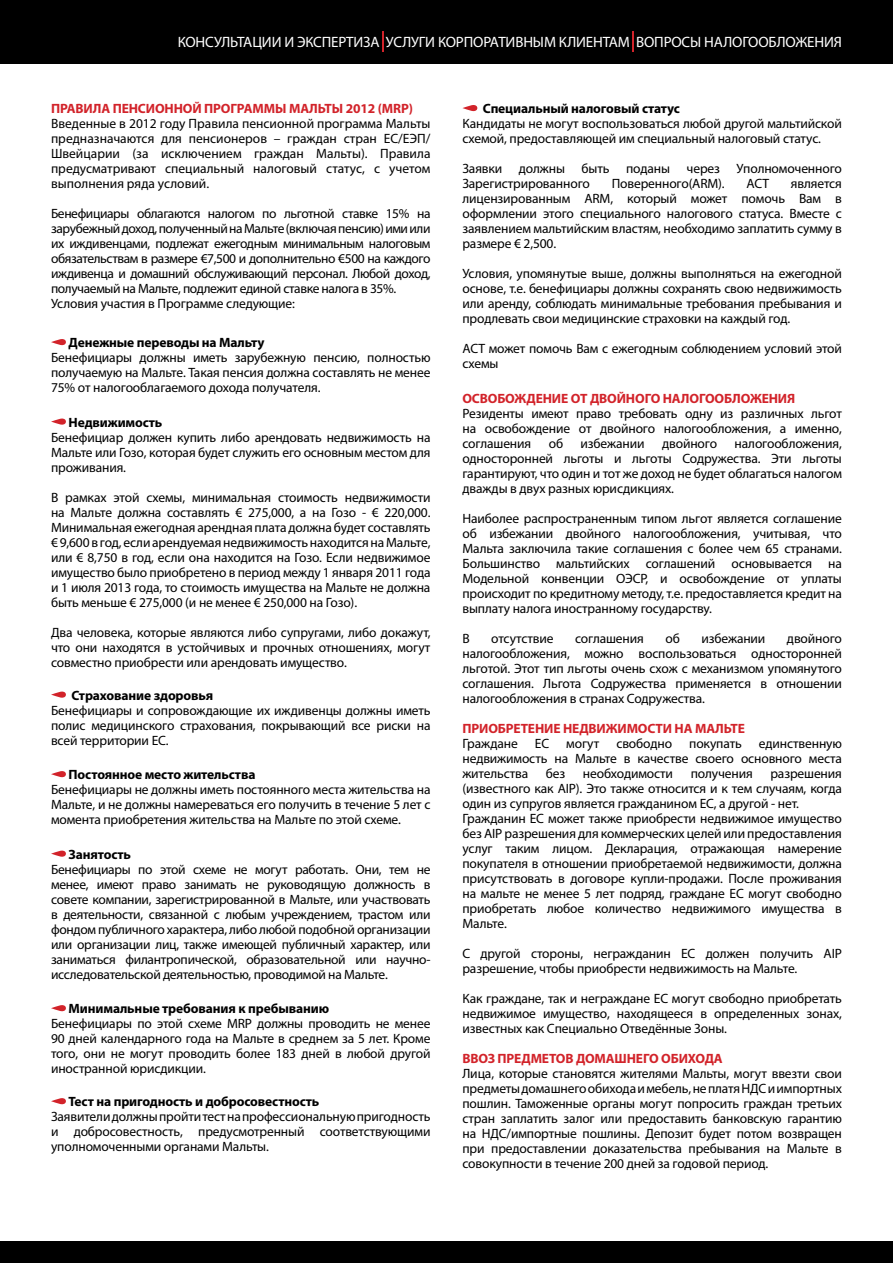
<style>
.page{position:relative;width:893px;height:1263px;background:#fff}
.page>*{position:absolute;margin:0;border:0;box-sizing:border-box;transform-origin:0 0}
.t1{font:15px "Myriad Pro";letter-spacing:-.01em;color:#fff}
.t2{font:13.5px/15px "Myriad Pro";letter-spacing:-.01em;color:#000;text-align:justify}
.t3{font:13.5px/15px "Myriad Pro";letter-spacing:-.03em;color:#000}
.t4{font:700 13.5px "Myriad Pro";letter-spacing:-.01em;color:#000}
.t5{font:700 13.5px "Myriad Pro";letter-spacing:-.01em;color:#d2232a}
</style>
<div class="page">
<svg style="left:51px;top:339px;width:15px;height:6px"></svg>
<svg style="left:51px;top:418px;width:15px;height:7px"></svg>
<svg style="left:51px;top:691px;width:15px;height:7px"></svg>
<svg style="left:51px;top:771px;width:15px;height:6px"></svg>
<svg style="left:51px;top:850px;width:15px;height:7px"></svg>
<svg style="left:51px;top:1005px;width:15px;height:6px"></svg>
<svg style="left:51px;top:1098px;width:15px;height:6px"></svg>
<svg style="left:462px;top:105px;width:15px;height:6px"></svg>
<div style="left:0;top:1242px;width:893px;height:21px;background:#000"></div>
<div style="left:0;top:0;width:893px;height:64px;background:#000"></div>
<svg style="left:382px;top:31px;width:1px;height:20px"></svg>
<svg style="left:633px;top:31px;width:1px;height:20px"></svg>
<p class="t1" style="left:178px;top:32px;width:666px">КОНСУЛЬТАЦИИ И ЭКСПЕРТИЗА УСЛУГИ КОРПОРАТИВНЫМ КЛИЕНТАМ ВОПРОСЫ НАЛОГООБЛОЖЕНИЯ</p>
<p class="t5" style="left:51px;top:100px;width:363px">ПРАВИЛА ПЕНСИОННОЙ ПРОГРАММЫ МАЛЬТЫ 2012 (MRP)</p>
<p class="t2" style="left:51px;top:116px;width:381px">Введенные в 2012 году Правила пенсионной программа Мальты предназначаются для пенсионеров – граждан стран ЕС/ЕЭП/ Швейцарии (за исключением граждан Мальты). Правила предусматривают специальный налоговый статус, с учетом выполнения ряда условий.</p>
<p class="t3" style="left:51px;top:206px;width:381px">Бенефициары облагаются налогом по льготной ставке 15% на зарубежный доход, полученный на Мальте (включая пенсию) ими или их иждивенцами, подлежат ежегодным минимальным налоговым обязательствам в размере €7,500 и дополнительно €500 на каждого иждивенца и домашний обслуживающий персонал. Любой доход, получаемый на Мальте, подлежит единой ставке налога в 35%.<br>Условия участия в Программе следующие:</p>
<p class="t4" style="left:69px;top:334px;width:197px">Денежные переводы на Мальту</p>
<p class="t2" style="left:51px;top:350px;width:381px">Бенефициары должны иметь зарубежную пенсию, полностью получаемую на Мальте. Такая пенсия должна составлять не менее 75% от налогооблагаемого дохода получателя.</p>
<p class="t4" style="left:69px;top:413px;width:95px">Недвижимость</p>
<p class="t2" style="left:51px;top:429px;width:381px">Бенефициар должен купить либо арендовать недвижимость на Мальте или Гозо, которая будет служить его основным местом для проживания.</p>
<p class="t2" style="left:51px;top:489px;width:381px">В рамках этой схемы, минимальная стоимость недвижимости на Мальте должна составлять € 275,000, а на Гозо - € 220,000.<br>Минимальная ежегодная арендная плата должна будет составлять € 9,600 в год, если арендуемая недвижимость находится на Мальте, или € 8,750 в год, если она находится на Гозо. Если недвижимое имущество было приобретено в период между 1 января 2011 года и 1 июля 2013 года, то стоимость имущества на Мальте не должна быть меньше € 275,000 (и не менее € 250,000 на Гозо).</p>
<p class="t2" style="left:51px;top:624px;width:381px">Два человека, которые являются либо супругами, либо докажут, что они находятся в устойчивых и прочных отношениях, могут совместно приобрести или арендовать имущество.</p>
<p class="t4" style="left:71px;top:686px;width:143px">Страхование здоровья</p>
<p class="t2" style="left:51px;top:702px;width:381px">Бенефициары и сопровождающие их иждивенцы должны иметь полис медицинского страхования, покрывающий все риски на всей территории ЕС.</p>
<p class="t4" style="left:69px;top:766px;width:188px">Постоянное место жительства</p>
<p class="t2" style="left:51px;top:782px;width:381px">Бенефициары не должны иметь постоянного места жительства на Мальте, и не должны намереваться его получить в течение 5 лет с момента приобретения жительства на Мальте по этой схеме.</p>
<p class="t4" style="left:69px;top:845px;width:64px">Занятость</p>
<p class="t2" style="left:51px;top:861px;width:381px">Бенефициары по этой схеме не могут работать. Они, тем не менее, имеют право занимать не руководящую должность в совете компании, зарегистрированной в Мальте, или участвовать в деятельности, связанной с любым учреждением, трастом или фондом публичного характера, либо любой подобной организации или организации лиц, также имеющей публичный характер, или заниматься филантропической, образовательной или научно&shy;исследовательской деятельностью, проводимой на Мальте.</p>
<p class="t4" style="left:69px;top:1000px;width:262px">Минимальные требования к пребыванию</p>
<p class="t2" style="left:51px;top:1016px;width:381px">Бенефициары по этой схеме MRP должны проводить не менее 90 дней календарного года на Мальте в среднем за 5 лет. Кроме того, они не могут проводить более 183 дней в любой другой иностранной юрисдикции.</p>
<p class="t4" style="left:69px;top:1093px;width:252px">Тест на пригодность и добросовестность</p>
<p class="t2" style="left:51px;top:1109px;width:381px">Заявители должны пройти тест на профессиональную пригодность и добросовестность, предусмотренный соответствующими уполномоченными органами Мальты.</p>
<p class="t4" style="left:483px;top:100px;width:199px">Специальный налоговый статус</p>
<p class="t2" style="left:462px;top:116px;width:381px">Кандидаты не могут воспользоваться любой другой мальтийской схемой, предоставляющей им специальный налоговый статус.</p>
<p class="t2" style="left:462px;top:161px;width:381px">Заявки должны быть поданы через Уполномоченного<br>Зарегистрированного</p>
<p class="t2" style="left:612px;top:176px;width:115px">Поверенного(ARM).</p>
<p class="t2" style="left:746px;top:176px;width:24px">ACT</p>
<p class="t2" style="left:462px;top:176px;width:381px;text-indent:328px">является лицензированным ARM, который может помочь Вам в оформлении этого специального налогового статуса. Вместе с заявлением мальтийским властям, необходимо заплатить сумму в размере € 2,500.</p>
<p class="t2" style="left:462px;top:266px;width:381px">Условия, упомянутые выше, должны выполняться на ежегодной основе, т.е. бенефициары должны сохранять свою недвижимость или аренду, соблюдать минимальные требования пребывания и продлевать свои медицинские страховки на каждый год.</p>
<p class="t2" style="left:462px;top:341px;width:381px">ACT может помочь Вам с ежегодным соблюдением условий этой схемы</p>
<p class="t5" style="left:462px;top:389px;width:334px">ОСВОБОЖДЕНИЕ ОТ ДВОЙНОГО НАЛОГООБЛОЖЕНИЯ</p>
<p class="t2" style="left:462px;top:405px;width:381px">Резиденты имеют право требовать одну из различных льгот на освобождение от двойного налогообложения, а именно, соглашения</p>
<p class="t2" style="left:462px;top:435px;width:381px;text-indent:272px">налогообложения, односторонней льготы и льготы Содружества. Эти льготы гарантируют, что один и тот же доход не будет облагаться налогом дважды в двух разных юрисдикциях.</p>
<p class="t2" style="left:462px;top:510px;width:381px">Наиболее распространенным типом льгот является соглашение об избежании двойного налогообложения, учитывая, что Мальта заключила такие соглашения с более чем 65 странами.<br>Большинство мальтийских соглашений основывается на Модельной конвенции ОЭСР, и освобождение от уплаты происходит по кредитному методу, т.е. предоставляется кредит на выплату налога иностранному государству.</p>
<p class="t2" style="left:462px;top:630px;width:9px">В</p>
<p class="t2" style="left:491px;top:630px;width:64px">отсутствие</p>
<p class="t2" style="left:575px;top:630px;width:70px">соглашения</p>
<p class="t2" style="left:665px;top:630px;width:16px">об</p>
<p class="t2" style="left:701px;top:630px;width:66px">избежании</p>
<p class="t2" style="left:549px;top:435px;width:16px">об</p>
<p class="t2" style="left:581px;top:435px;width:66px">избежании</p>
<p class="t2" style="left:662px;top:435px;width:56px">двойного</p>
<p class="t2" style="left:462px;top:630px;width:381px;text-indent:325px">двойного налогообложения, можно воспользоваться односторонней льготой. Этот тип льготы очень схож с механизмом упомянутого соглашения. Льгота Содружества применяется в отношении налогообложения в странах Содружества.</p>
<p class="t5" style="left:462px;top:719px;width:284px">ПРИОБРЕТЕНИЕ НЕДВИЖИМОСТИ НА МАЛЬТЕ</p>
<p class="t2" style="left:462px;top:735px;width:57px">Граждане</p>
<p class="t2" style="left:535px;top:735px;width:16px">ЕС</p>
<p class="t2" style="left:566px;top:735px;width:35px">могут</p>
<p class="t2" style="left:616px;top:735px;width:57px">свободно</p>
<p class="t2" style="left:689px;top:735px;width:54px">покупать</p>
<p class="t2" style="left:462px;top:735px;width:381px;text-indent:296px">единственную недвижимость на Мальте в качестве своего основного места жительства</p>
<p class="t2" style="left:546px;top:765px;width:21px">без</p>
<p class="t2" style="left:583px;top:765px;width:92px">необходимости</p>
<p class="t2" style="left:691px;top:765px;width:64px">получения</p>
<p class="t2" style="left:462px;top:765px;width:381px;text-align:left;text-indent:308px">разрешения (известного как AIP). Это также относится и к тем случаям, когда один из супругов является гражданином ЕС, а другой - нет.<br>Гражданин ЕС может также приобрести недвижимое имущество без AIP разрешения для коммерческих целей или предоставления услуг таким лицом. Декларация, отражающая намерение покупателя в отношении приобретаемой недвижимости, должна присутствовать в договоре купли-продажи. После проживания на мальте не менее 5 лет подряд, граждане ЕС могут свободно приобретать любое количество недвижимого имущества в Мальте.</p>
<p class="t2" style="left:462px;top:945px;width:381px">С другой стороны, негражданин ЕС должен получить AIP разрешение, чтобы приобрести недвижимость на Мальте.</p>
<p class="t2" style="left:462px;top:990px;width:381px">Как граждане, так и неграждане ЕС могут свободно приобретать недвижимое имущество, находящееся в определенных зонах, известных как Специально Отведённые Зоны.</p>
<p class="t5" style="left:462px;top:1049px;width:262px">ВВОЗ ПРЕДМЕТОВ ДОМАШНЕГО ОБИХОДА</p>
<p class="t2" style="left:462px;top:1065px;width:381px">Лица, которые становятся жителями Мальты, могут ввезти свои предметы домашнего обихода и мебель, не платя НДС и импортных пошлин. Таможенные органы могут попросить граждан третьих стран заплатить залог или предоставить банковскую гарантию на НДС/импортные пошлины. Депозит будет потом возвращен при предоставлении доказательства пребывания на Мальте в совокупности в течение 200 дней за годовой период.</p>
</div>
